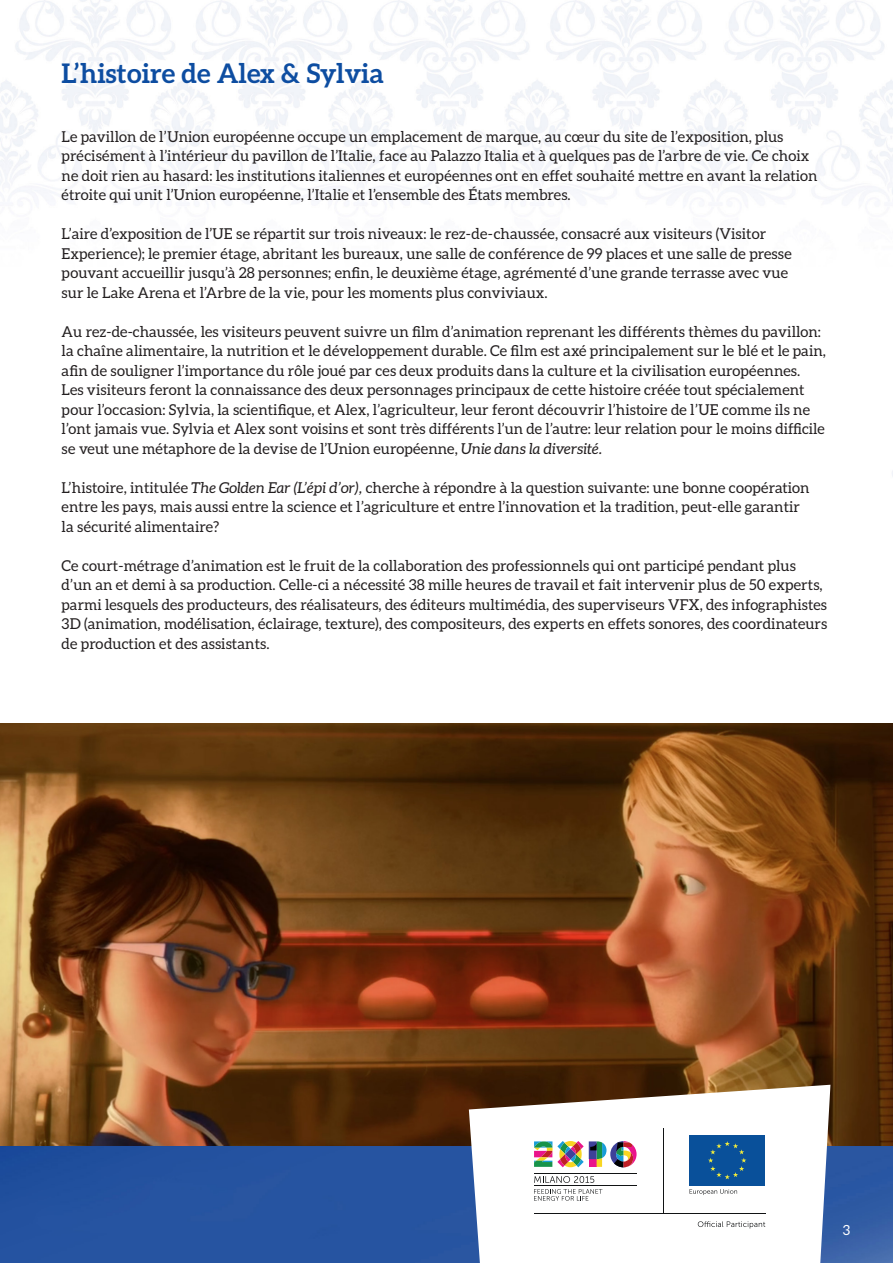
<style>
.page{position:relative;width:893px;height:1263px;background:#fff}
.page>*{position:absolute;margin:0;border:0;box-sizing:border-box;transform-origin:0 0}
.t1{font:700 27px "Aleo";color:#0d4da1}
.t2{font:15px/19.5px "Aleo";letter-spacing:.005em;color:#231f20}
.t3{font:13.95px "Aleo";color:#fff}
.s1{font-style:italic}
</style>
<div class="page">
<img style="left:0;top:471px;width:893px;height:792px">
<img style="left:0;top:723px;width:893px;height:422px">
<svg style="left:469px;top:1085px;width:361px;height:178px"></svg>
<svg style="left:534px;top:1141px;width:103px;height:26px"></svg>
<svg style="left:534px;top:1176px;width:60px;height:7px"></svg>
<svg style="left:534px;top:1189px;width:68px;height:12px"></svg>
<hr style="left:534px;top:1173px;width:103px;height:1px;background:#111314">
<hr style="left:534px;top:1186px;width:103px;height:1px;background:#111314">
<div style="left:689px;top:1135px;width:76px;height:51px;background:#09509a"></div>
<svg style="left:708px;top:1141px;width:38px;height:38px"></svg>
<hr style="left:663px;top:1128px;width:1px;height:86px;background:#111314">
<hr style="left:534px;top:1214px;width:231px;height:1px;background:#111314">
<svg style="left:698px;top:1221px;width:67px;height:7px"></svg>
<svg style="left:690px;top:1189px;width:47px;height:6px"></svg>
<p class="t1" style="left:62px;top:58px;width:324px">L’histoire de Alex &amp; Sylvia</p>
<p class="t2" style="left:62px;top:127px;width:757px">Le pavillon de l’Union européenne occupe un emplacement de marque, au cœur du site de l’exposition, plus précisément à l’intérieur du pavillon de l’Italie, face au Palazzo Italia et à quelques pas de l’arbre de vie. Ce choix ne doit rien au hasard: les institutions italiennes et européennes ont en effet souhaité mettre en avant la relation étroite qui unit l’Union européenne, l’Italie et l’ensemble des États membres.</p>
<p class="t2" style="left:62px;top:224px;width:732px">L’aire d’exposition de l’UE se répartit sur trois niveaux: le rez-de-chaussée, consacré aux visiteurs (Visitor Experience); le premier étage, abritant les bureaux, une salle de conférence de 99 places et une salle de presse pouvant accueillir jusqu’à 28 personnes; enfin, le deuxième étage, agrémenté d’une grande terrasse avec vue sur le Lake Arena et l’Arbre de la vie, pour les moments plus conviviaux.</p>
<p class="t2" style="left:62px;top:322px;width:766px">Au rez-de-chaussée, les visiteurs peuvent suivre un film d’animation reprenant les différents thèmes du pavillon: la chaîne alimentaire, la nutrition et le développement durable. Ce film est axé principalement sur le blé et le pain, afin de souligner l’importance du rôle joué par ces deux produits dans la culture et la civilisation européennes.<br>Les visiteurs feront la connaissance des deux personnages principaux de cette histoire créée tout spécialement pour l’occasion: Sylvia, la scientifique, et Alex, l’agriculteur, leur feront découvrir l’histoire de l’UE comme ils ne l’ont jamais vue. Sylvia et Alex sont voisins et sont très différents l’un de l’autre: leur relation pour le moins difficile se veut une métaphore de la devise de l’Union européenne, <span class="s1">Unie dans la diversité.</span></p>
<p class="t2" style="left:62px;top:478px;width:749px">L’histoire, intitulée <span class="s1">The Golden Ear (L’épi d’or),</span> cherche à répondre à la question suivante: une bonne coopération entre les pays, mais aussi entre la science et l’agriculture et entre l’innovation et la tradition, peut-elle garantir la sécurité alimentaire?</p>
<p class="t2" style="left:62px;top:556px;width:767px">Ce court-métrage d’animation est le fruit de la collaboration des professionnels qui ont participé pendant plus d’un an et demi à sa production. Celle-ci a nécessité 38 mille heures de travail et fait intervenir plus de 50 experts, parmi lesquels des producteurs, des réalisateurs, des éditeurs multimédia, des superviseurs VFX, des infographistes 3D (animation, modélisation, éclairage, texture), des compositeurs, des experts en effets sonores, des coordinateurs de production et des assistants.</p>
<p class="t3" style="left:843px;top:1222px;width:9px">3</p>
</div>
